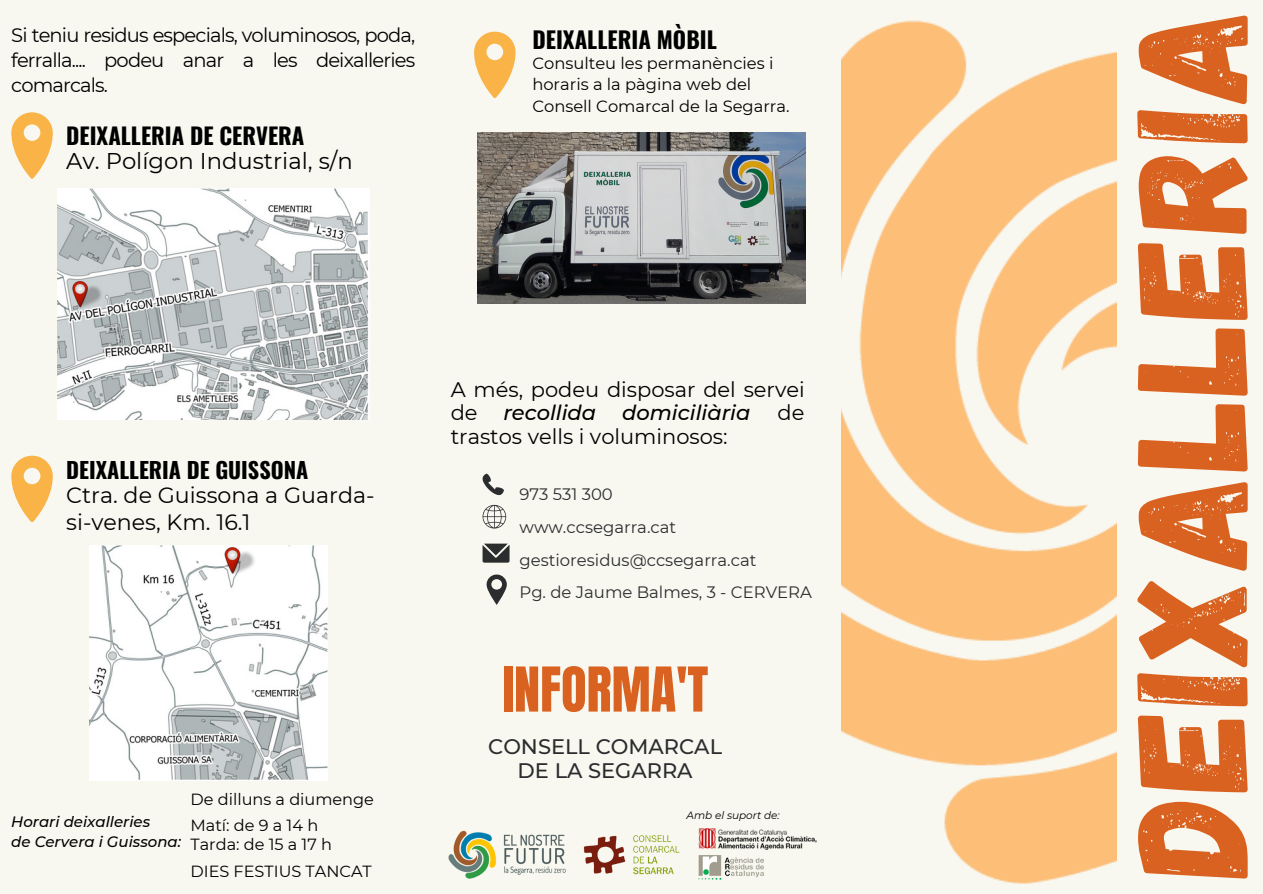
<style>
.page{position:relative;width:1263px;height:894px;background:#fff}
.page>*{position:absolute;margin:0;border:0;box-sizing:border-box;transform-origin:0 0}
.t1{font:157.5px "Gagalin";letter-spacing:.02em;color:#da6220}
.t2{font:52.5px "Anton";color:#da6220}
.t3{font:700 22.95px "Oswald";color:#000}
.t4{font:22.8px "Montserrat";color:#000}
.t5{font:700 22.8px "Oswald";color:#000}
.t6{font:22.2px/26.5px "Montserrat";color:#000}
.t7{font:700 22.2px "Oswald";color:#000}
.t8{font:21px/23.5px "Montserrat";color:#000}
.t9{font:500 21px/23.5px "Montserrat";color:#2b2c2e;text-align:center}
.t10{font:19.5px/24.8px "Montserrat";letter-spacing:-.045em;color:#000;text-align:justify}
.t11{font:16.5px/32.5px "Montserrat";color:#2b2c2e}
.t12{font:16.35px/21.8px "Montserrat";color:#000}
.t13{font:16.05px/25.2px "Montserrat";color:#000}
.t14{font:italic 500 15px/20.2px "Montserrat";color:#000}
.t15{font:italic 10.5px "Montserrat";color:#000}
.s1{font-weight:500;font-style:italic}
</style>
<div class="page">
<div style="left:0;top:0;width:1263px;height:893px;background:#f8f8f0"></div>
<img style="left:841px;top:20px;width:276px;height:864px">
<img style="left:583px;top:835px;width:97px;height:39px">
<img style="left:698px;top:828px;width:119px;height:20px">
<img style="left:698px;top:855px;width:65px;height:24px">
<svg style="left:11px;top:112px;width:42px;height:67px"></svg>
<svg style="left:11px;top:455px;width:42px;height:67px"></svg>
<svg style="left:474px;top:32px;width:42px;height:66px"></svg>
<img style="left:478px;top:133px;width:327px;height:171px">
<svg style="left:483px;top:473px;width:21px;height:22px"></svg>
<svg style="left:483px;top:543px;width:27px;height:19px"></svg>
<svg style="left:483px;top:504px;width:23px;height:24px"></svg>
<svg style="left:487px;top:574px;width:20px;height:30px"></svg>
<img style="left:448px;top:830px;width:118px;height:49px">
<img style="left:57px;top:189px;width:312px;height:230px">
<img style="left:89px;top:545px;width:239px;height:235px">
<p class="t10" style="left:11px;top:23px;width:406px">Si teniu residus especials, voluminosos, poda, ferralla.... podeu anar a les deixalleries comarcals.</p>
<p class="t5" style="left:66px;top:117px;width:240px">DEIXALLERIA DE CERVERA</p>
<p class="t4" style="left:66px;top:147px;width:288px">Av. Polígon Industrial, s/n</p>
<p class="t3" style="left:532px;top:22px;width:186px">DEIXALLERIA MÒBIL</p>
<p class="t12" style="left:532px;top:52px;width:259px">Consulteu les permanències i horaris a la pàgina web del<br>Consell Comarcal de la Segarra.</p>
<p class="t7" style="left:66px;top:452px;width:244px">DEIXALLERIA DE GUISSONA</p>
<p class="t6" style="left:66px;top:481px;width:310px">Ctra. de Guissona a Guarda&shy;si-venes, Km. 16.1</p>
<p class="t14" style="left:11px;top:811px;width:171px">Horari deixalleries<br>de Cervera i Guissona:</p>
<p class="t13" style="left:191px;top:786px;width:185px">De dilluns a diumenge<br>Matí: de 9 a 14 h</p>
<p class="t13" style="left:191px;top:831px;width:143px">Tarda: de 15 a 17 h</p>
<p class="t13" style="left:191px;top:857px;width:183px">DIES FESTIUS TANCAT</p>
<p class="t8" style="left:451px;top:377px;width:355px">A més, podeu disposar del servei de <span class="s1">recollida domiciliària</span></p>
<p class="t8" style="left:777px;top:401px;width:28px">de</p>
<p class="t8" style="left:451px;top:424px;width:278px">trastos vells i voluminosos:</p>
<p class="t11" style="left:519px;top:478px;width:294px">973 531 300<br>www.ccsegarra.cat gestioresidus@ccsegarra.cat<br>Pg. de Jaume Balmes, 3 - CERVERA</p>
<h2 class="t2" style="left:502px;top:651px;width:208px">INFORMA'T</h2>
<p class="t9" style="left:488px;top:734px;width:235px">CONSELL COMARCAL<br>DE LA SEGARRA</p>
<p class="t15" style="left:686px;top:809px;width:95px">Amb el suport de:</p>
<h1 class="t1" style="left:1089px;top:876px;width:871px;rotate:-90deg">DEIXALLERIA</h1>
</div>
